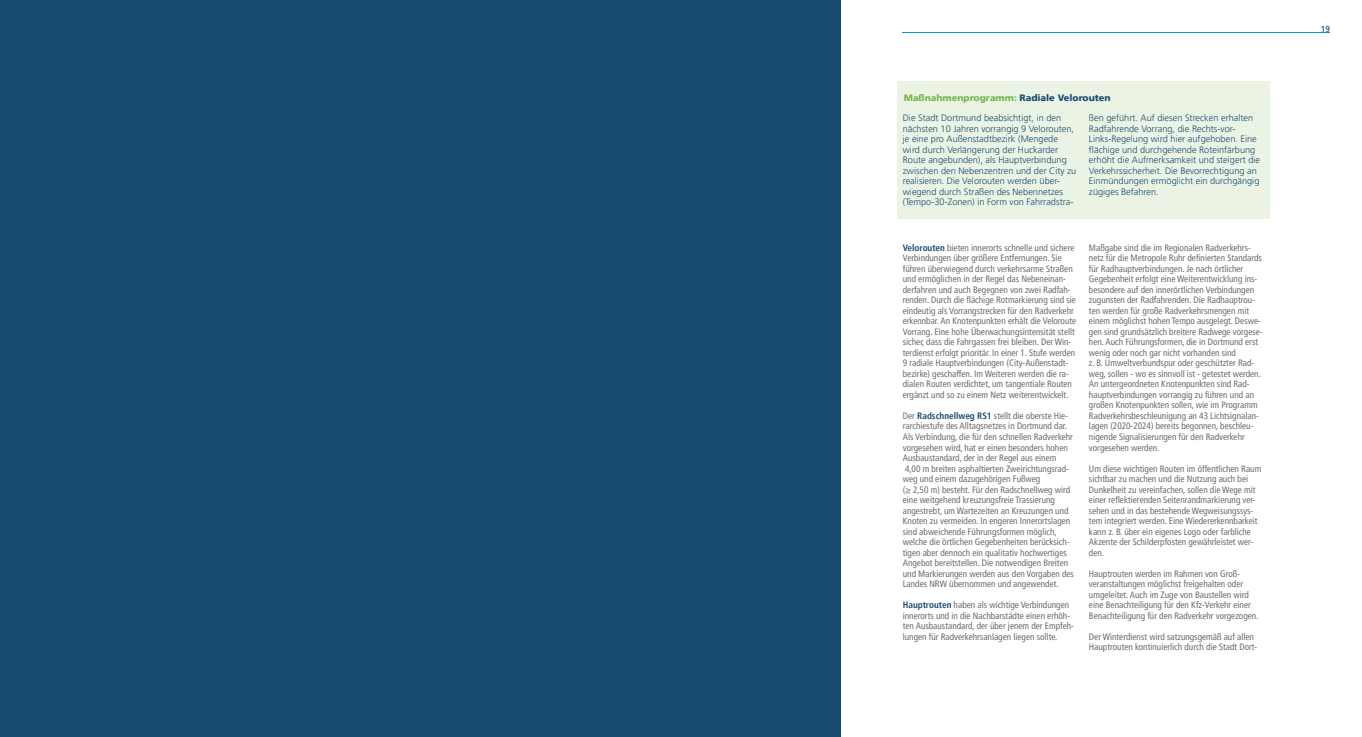
<style>
.page{position:relative;width:1362px;height:737px;background:#fff}
.page>*{position:absolute;margin:0;border:0;box-sizing:border-box;transform-origin:0 0}
.Text{font:condensed 9.19px/10.5px "Frutiger LT Pro";color:#6c6d70}
.Exkurs_Box_Text{font:300 9.19px/10.5px "Frutiger LT Pro";color:#174b71}
.Exkurs_Box_Überschri{font:900 9.19px "Frutiger LT Pro";color:#7ab54f}
.t1{font:700 condensed 8.75px "Frutiger LT Pro";color:#3a6686}
.s1{color:#174b71}
.s2{font-weight:700;color:#174b71}
</style>
<div class="page">
<hr style="left:902px;top:32px;width:427px;height:1px;background:#0098d3">
<div style="left:897px;top:82px;width:372px;height:137px;background:#ebf4e4"></div>
<div style="left:0;top:0;width:840px;height:737px;background:#174b71"></div>
<p class="Exkurs_Box_Überschri" style="left:903px;top:92px;width:208px">Maßnahmenprogramm: <span class="s1">Radiale Velorouten</span></p>
<p class="Exkurs_Box_Text" style="left:902px;top:113px;width:175px">Die Stadt Dortmund beabsichtigt, in den nächsten 10 Jahren vorrangig 9 Velorouten, je eine pro Außenstadtbezirk (Mengede wird durch Verlängerung der Huckarder Route angebunden), als Hauptverbindung zwischen den Nebenzentren und der City zu realisieren. Die Velorouten werden über&shy;wiegend durch Straßen des Nebennetzes (Tempo-30-Zonen) in Form von Fahrradstra-</p>
<p class="Exkurs_Box_Text" style="left:1088px;top:113px;width:173px">ßen geführt. Auf diesen Strecken erhalten Radfahrende Vorrang, die Rechts-vor-Links-Regelung wird hier aufgehoben. Eine flächige und durchgehende Roteinfärbung erhöht die Aufmerksamkeit und steigert die Verkehrssicherheit. Die Bevorrechtigung an Einmündungen ermöglicht ein durchgängig zügiges Befahren.</p>
<p class="Text" style="left:902px;top:242px;width:175px"><span class="s2">Velorouten</span> bieten innerorts schnelle und sichere Verbindungen über größere Entfernungen. Sie führen überwiegend durch verkehrsarme Straßen und ermöglichen in der Regel das Nebeneinan&shy;derfahren und auch Begegnen von zwei Radfah&shy;renden. Durch die flächige Rotmarkierung sind sie eindeutig als Vorrangstrecken für den Radverkehr erkennbar. An Knotenpunkten erhält die Veloroute Vorrang. Eine hohe Überwachungsintensität stellt sicher, dass die Fahrgassen frei bleiben. Der Win&shy;terdienst erfolgt prioritär. In einer 1. Stufe werden 9 radiale Hauptverbindungen (City-Außenstadt&shy;bezirke) geschaffen. Im Weiteren werden die ra&shy;dialen Routen verdichtet, um tangentiale Routen ergänzt und so zu einem Netz weiterentwickelt.</p>
<p class="Text" style="left:902px;top:410px;width:172px">Der <span class="s2">Radschnellweg RS1</span> stellt die oberste Hie&shy;rarchiestufe des Alltagsnetzes in Dortmund dar.<br>Als Verbindung, die für den schnellen Radverkehr vorgesehen wird, hat er einen besonders hohen Ausbaustandard, der in der Regel aus einem 4,00 m breiten asphaltierten Zweirichtungsrad&shy;weg und einem dazugehörigen Fußweg</p>
<p class="Text" style="left:902px;top:484px;width:173px">(≥ 2,50 m) besteht. Für den Radschnellweg wird eine weitgehend kreuzungsfreie Trassierung angestrebt, um Wartezeiten an Kreuzungen und Knoten zu vermeiden. In engeren Innerortslagen sind abweichende Führungsformen möglich, welche die örtlichen Gegebenheiten berücksich&shy;tigen aber dennoch ein qualitativ hochwertiges Angebot bereitstellen. Die notwendigen Breiten und Markierungen werden aus den Vorgaben des Landes NRW übernommen und angewendet.</p>
<p class="Text" style="left:902px;top:599px;width:173px"><span class="s2">Hauptrouten</span> haben als wichtige Verbindungen innerorts und in die Nachbarstädte einen erhöh&shy;ten Ausbaustandard, der über jenem der Empfeh&shy;lungen für Radverkehrsanlagen liegen sollte.</p>
<p class="Text" style="left:1088px;top:242px;width:175px">Maßgabe sind die im Regionalen Radverkehrs&shy;netz für die Metropole Ruhr definierten Standards für Radhauptverbindungen. Je nach örtlicher Gegebenheit erfolgt eine Weiterentwicklung ins&shy;besondere auf den innerörtlichen Verbindungen zugunsten der Radfahrenden. Die Radhauptrou&shy;ten werden für große Radverkehrsmengen mit einem möglichst hohen Tempo ausgelegt. Deswe&shy;gen sind grundsätzlich breitere Radwege vorgese&shy;hen. Auch Führungsformen, die in Dortmund erst wenig oder noch gar nicht vorhanden sind</p>
<p class="Text" style="left:1088px;top:358px;width:173px">z. B. Umweltverbundspur oder geschützter Rad&shy;weg, sollen - wo es sinnvoll ist - getestet werden.<br>An untergeordneten Knotenpunkten sind Rad&shy;hauptverbindungen vorrangig zu führen und an großen Knotenpunkten sollen, wie im Programm Radverkehrsbeschleunigung an 43 Lichtsignalan&shy;lagen (2020-2024) bereits begonnen, beschleu&shy;nigende Signalisierungen für den Radverkehr vorgesehen werden.</p>
<p class="Text" style="left:1088px;top:463px;width:174px">Um diese wichtigen Routen im öffentlichen Raum sichtbar zu machen und die Nutzung auch bei Dunkelheit zu vereinfachen, sollen die Wege mit einer reflektierenden Seitenrandmarkierung ver&shy;sehen und in das bestehende Wegweisungssys&shy;tem integriert werden. Eine Wiedererkennbarkeit kann z. B. über ein eigenes Logo oder farbliche Akzente der Schilderpfosten gewährleistet wer&shy;den.</p>
<p class="Text" style="left:1088px;top:568px;width:171px">Hauptrouten werden im Rahmen von Groß&shy;veranstaltungen möglichst freigehalten oder umgeleitet. Auch im Zuge von Baustellen wird eine Benachteiligung für den Kfz-Verkehr einer Benachteiligung für den Radverkehr vorgezogen.</p>
<p class="Text" style="left:1088px;top:631px;width:170px">Der Winterdienst wird satzungsgemäß auf allen<br>Hauptrouten kontinuierlich durch die Stadt Dort-</p>
<p class="t1" style="left:1320px;top:23px;width:11px">19</p>
</div>
